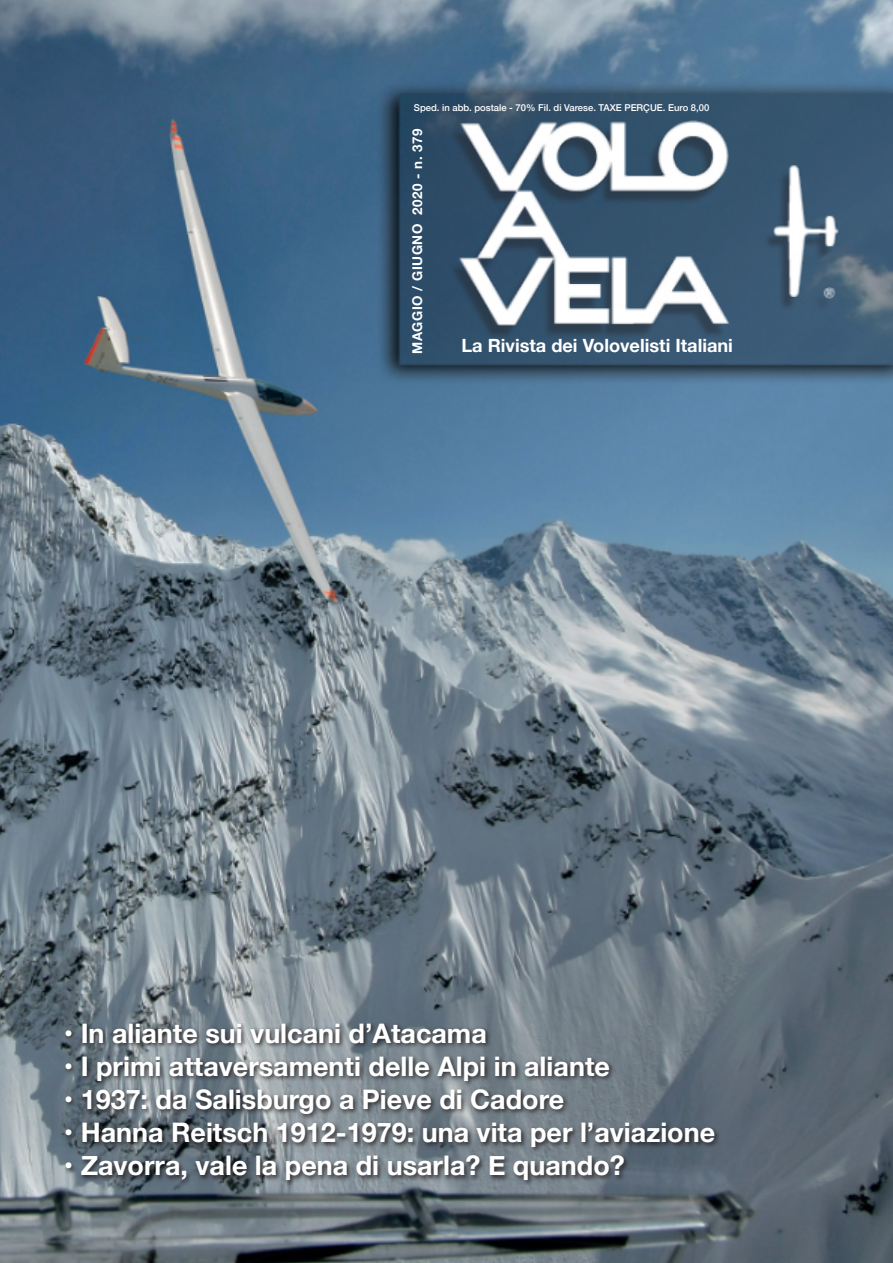
<style>
.page{position:relative;width:893px;height:1263px;background:#fff}
.page>*{position:absolute;margin:0;border:0;box-sizing:border-box;transform-origin:0 0}
.t1{font:700 27px "Helvetica Neue";color:#fff}
.t2{font:700 18.15px "Helvetica Neue";color:#fff}
.t3{font:700 13.5px "Helvetica Neue";letter-spacing:.04em;color:#fff}
.t4{font:500 9.45px "Helvetica Neue";color:#fff}
</style>
<div class="page">
<img style="left:0;top:0;width:893px;height:1263px">
<img style="left:451px;top:106px;width:396px;height:234px">
<img style="left:66px;top:1024px;width:653px;height:160px">
<p class="t4" style="left:414px;top:101px;width:297px">Sped. in abb. postale - 70% Fil. di Varese. TAXE PERÇUE. Euro 8,00</p>
<p class="t3" style="left:409px;top:354px;width:227px;rotate:-90deg">MAGGIO / GIUGNO 2020 - n. 379</p>
<p class="t2" style="left:461px;top:334px;width:273px">La Rivista dei Volovelisti Italiani</p>
<p class="t1" style="left:64px;top:1017px;width:425px">• In aliante sui vulcani d’Atacama</p>
<p class="t1" style="left:64px;top:1050px;width:548px">• I primi attaversamenti delle Alpi in aliante</p>
<p class="t1" style="left:64px;top:1083px;width:502px">• 1937: da Salisburgo a Pieve di Cadore</p>
<p class="t1" style="left:64px;top:1116px;width:653px">• Hanna Reitsch 1912-1979: una vita per l’aviazione</p>
<p class="t1" style="left:64px;top:1149px;width:562px">• Zavorra, vale la pena di usarla? E quando?</p>
</div>
